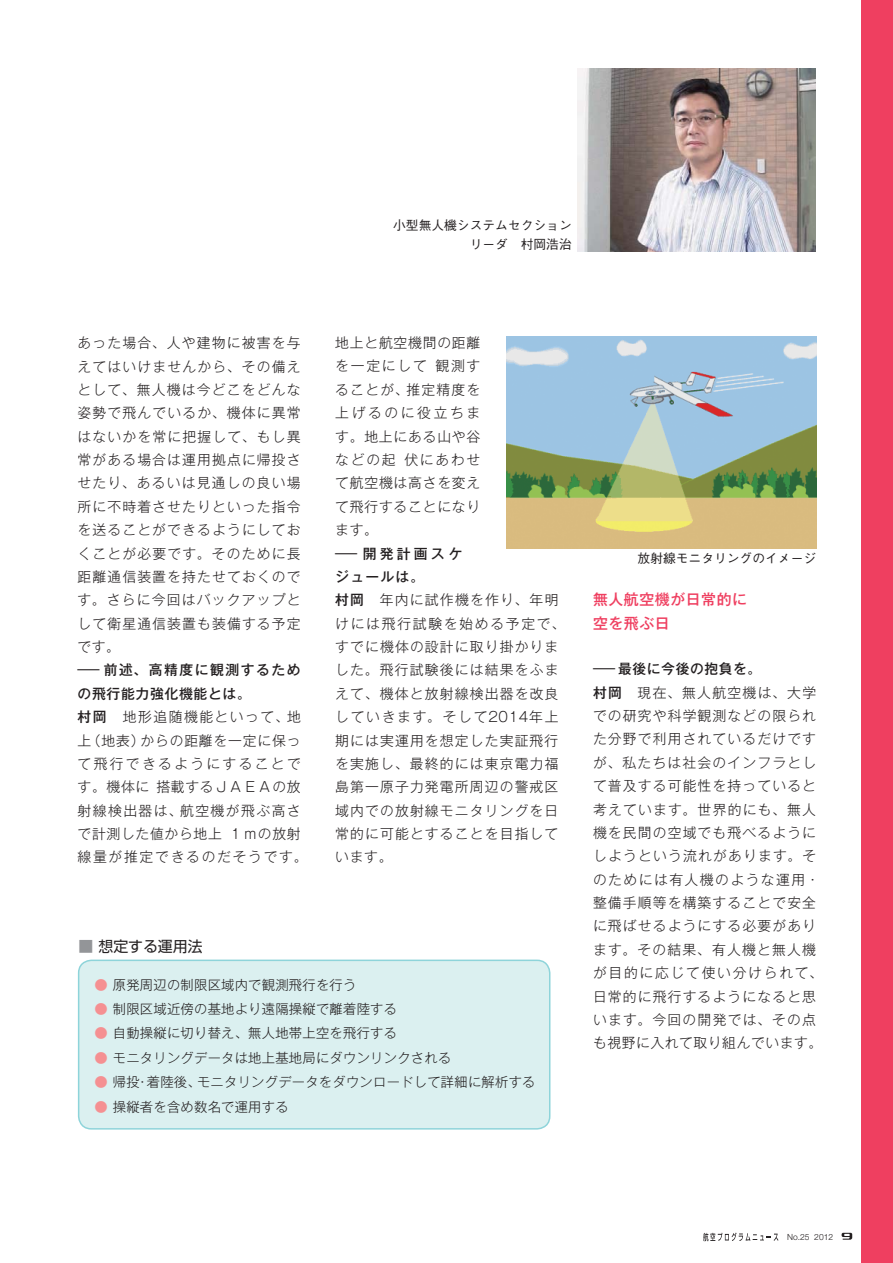
<style>
.page{position:relative;width:893px;height:1263px;background:#fff}
.page>*{position:absolute;margin:0;border:0;box-sizing:border-box;transform-origin:0 0}
.t1{font:14.85px/23.4px "Gothic MB101 Pro Medium 90 msp RKSJ H";letter-spacing:.04em;color:#ef3f60}
.t2{font:14.85px "Shin Go Pro Regular 90 msp RKSJ H";color:#231f20}
.t3{font:13.8px/23.4px "Gothic MB101 Pro Light 90 msp RKSJ H";letter-spacing:.08em;color:#231f20;text-align:justify}
.t4{font:13.8px/23.4px "Gothic MB101 Pro Light 90 msp RKSJ H";letter-spacing:.105em;color:#231f20}
.t5{font:13.8px/23.4px "Gothic MB101 Pro Medium 90 msp RKSJ H";letter-spacing:.09em;color:#231f20;scale:1.6 1}
.t6{font:13.8px/23.4px "Gothic MB101 Pro Medium 90 msp RKSJ H";letter-spacing:.23em;color:#231f20;scale:1.6 1}
.t7{font:13.8px "Gothic MB101 Pro Medium 90 msp RKSJ H";letter-spacing:.04em;color:#231f20;scale:1.6 1}
.t8{font:13.35px "Gothic MB101 Pro Light 90 msp RKSJ H";letter-spacing:.02em;color:#231f20}
.t9{font:12.75px/19.2px "Gothic BBB Pro Medium 90 msp RKSJ H";color:#231f20;text-align:right}
.t10{font:300 8.55px "Helvetica Neue";color:#231f20}
.s1{font-family:"Gothic MB101 Pro Medium 90 msp RKSJ H"}
.s2{color:#939598}
.s3{color:#f59092}
</style>
<div class="page">
<div style="left:861px;top:0;width:32px;height:1263px;background:#ef3f60"></div>
<svg style="left:703px;top:1233px;width:75px;height:8px"></svg>
<img style="left:577px;top:68px;width:238px;height:183px">
<img style="left:507px;top:336px;width:309px;height:213px">
<div style="left:79px;top:960px;width:471px;height:169px;background:#dbf0f0;border-radius:13px"></div>
<div style="left:78px;top:960px;width:472px;height:170px;border:2px solid #8ed4da;border-radius:13px"></div>
<svg style="left:841px;top:1233px;width:11px;height:7px"></svg>
<p class="t9" style="left:393px;top:218px;width:180px">小型無人機システムセクションリーダ　村岡浩治</p>
<p class="t3" style="left:335px;top:333px;width:147px">地上と航空機間の距離を一定にして 観測することが、推定精度を上げるのに役立ちます。地上にある山や谷などの起 伏にあわせて航空機は高さを変えて飛行することになります。</p>
<p class="t6" style="left:335px;top:544px;width:81px">―開発計画スケジュールは。</p>
<p class="t3" style="left:335px;top:590px;width:231px;text-align:left"><span class="s1">村岡</span>　年内に試作機を作り、年明けには飛行試験を始める予定で、すでに機体の設計に取り掛かりました。飛行試験後には結果をふまえて、機体と放射線検出器を改良していきます。そして2014年上期には実運用を想定した実証飛行を実施し、最終的には東京電力福島第一原子力発電所周辺の警戒区域内での放射線モニタリングを日常的に可能とすることを目指しています。</p>
<p class="t1" style="left:593px;top:590px;width:156px">無人航空機が日常的に空を飛ぶ日</p>
<p class="t3" style="left:78px;top:333px;width:225px">あった場合、人や建物に被害を与えてはいけませんから、その備えとして、無人機は今どこをどんな姿勢で飛んでいるか、機体に異常はないかを常に把握して、もし異常がある場合は運用拠点に帰投させたり、あるいは見通しの良い場所に不時着させたりといった指令を送ることができるようにしておくことが必要です。そのために長距離通信装置を持たせておくのです。さらに今回はバックアップとして衛星通信装置も装備する予定です。</p>
<p class="t5" style="left:78px;top:660px;width:141px">―前述、高精度に観測するための飛行能力強化機能とは。</p>
<p class="t4" style="left:78px;top:707px;width:231px"><span class="s1">村岡</span>　地形追随機能といって、地上（地表）からの距離を一定に保って飛行できるようにすることです。機体に 搭載するＪＡＥＡの放射線検出器は、航空機が飛ぶ高さで計測した値から地上 １ｍの放射線量が推定できるのだそうです。</p>
<p class="t9" style="left:638px;top:550px;width:180px">放射線モニタリングのイメージ</p>
<p class="t7" style="left:593px;top:664px;width:107px">―最後に今後の抱負を。</p>
<p class="t3" style="left:593px;top:683px;width:232px;text-align:left"><span class="s1">村岡</span>　現在、無人航空機は、大学での研究や科学観測などの限られた分野で利用されているだけですが、私たちは社会のインフラとして普及する可能性を持っていると考えています。世界的にも、無人機を民間の空域でも飛べるようにしようという流れがあります。そのためには有人機のような運用・整備手順等を構築することで安全に飛ばせるようにする必要があります。その結果、有人機と無人機が目的に応じて使い分けられて、日常的に飛行するようになると思います。今回の開発では、その点も視野に入れて取り組んでいます。</p>
<p class="t2" style="left:79px;top:940px;width:125px"><span class="s2">■</span> 想定する運用法</p>
<p class="t8" style="left:95px;top:980px;width:263px"><span class="s3">●</span> 原発周辺の制限区域内で観測飛行を行う</p>
<p class="t8" style="left:95px;top:1004px;width:304px"><span class="s3">●</span> 制限区域近傍の基地より遠隔操縦で離着陸する</p>
<p class="t8" style="left:95px;top:1028px;width:304px"><span class="s3">●</span> 自動操縦に切り替え、無人地帯上空を飛行する</p>
<p class="t8" style="left:95px;top:1053px;width:358px"><span class="s3">●</span> モニタリングデータは地上基地局にダウンリンクされる</p>
<p class="t8" style="left:95px;top:1077px;width:442px"><span class="s3">●</span> 帰投・着陸後、モニタリングデータをダウンロードして詳細に解析する</p>
<p class="t8" style="left:95px;top:1102px;width:196px"><span class="s3">●</span> 操縦者を含め数名で運用する</p>
<p class="t10" style="left:787px;top:1234px;width:48px">No.25 2012</p>
</div>
